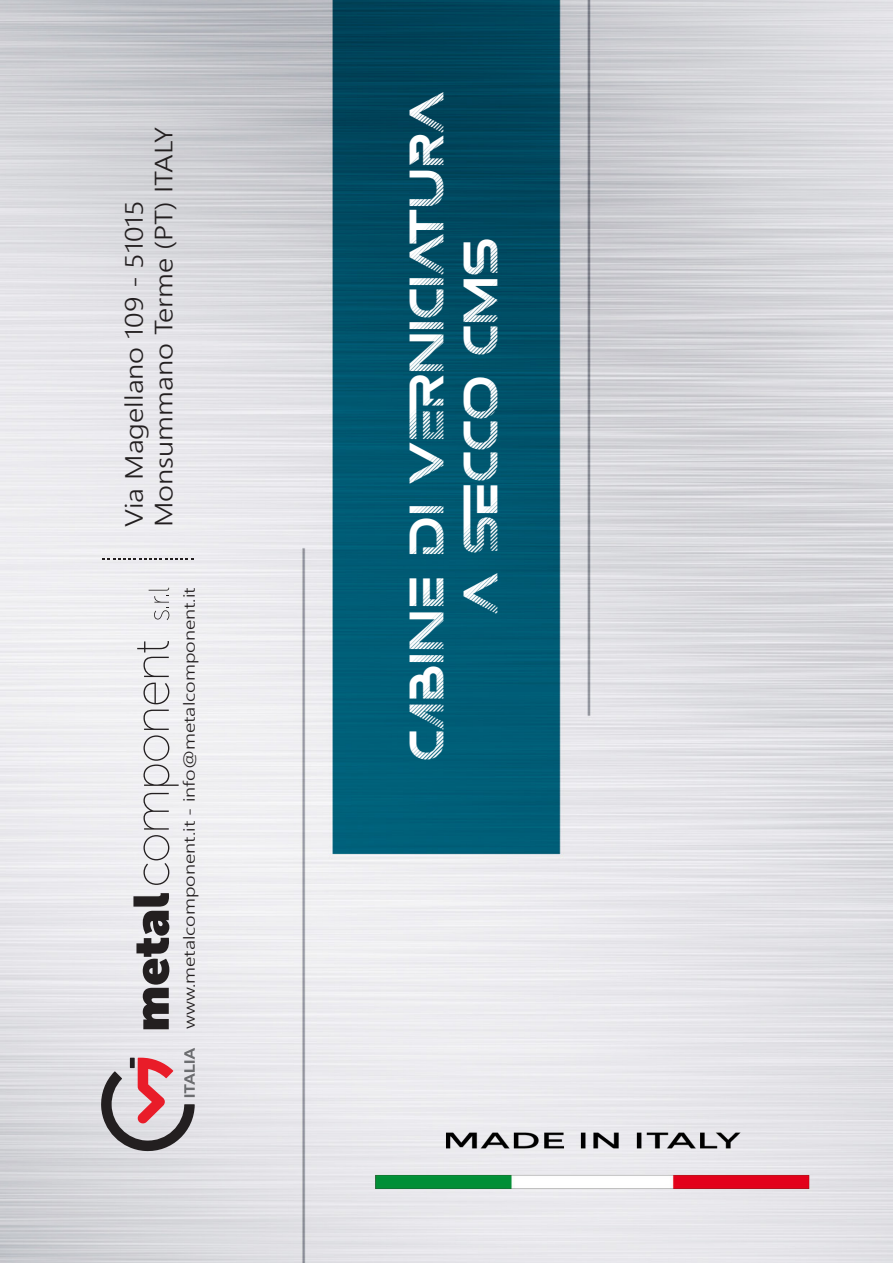
<style>
.page{position:relative;width:893px;height:1263px;background:#fff}
.page>*{position:absolute;margin:0;border:0;box-sizing:border-box;transform-origin:0 0}
.t1{font:36px "THESOLSTICE";color:#fff}
.t2{font:300 24.9px/29.8px "Nirmala UI";color:#231f20;scale:1.18 1}
.t3{font:300 15.9px "Nirmala UI";color:#231f20;scale:1.27 1}
</style>
<div class="page">
<img style="left:0;top:0;width:893px;height:1263px">
<svg style="left:143px;top:793px;width:26px;height:92px"></svg>
<svg style="left:143px;top:710px;width:36px;height:76px"></svg>
<svg style="left:143px;top:683px;width:26px;height:21px"></svg>
<svg style="left:137px;top:641px;width:32px;height:36px"></svg>
<svg style="left:133px;top:893px;width:36px;height:136px;background:#7d7a7d"></svg>
<svg style="left:100px;top:1048px;width:95px;height:105px;background:#bea6ab"></svg>
<svg style="left:149px;top:588px;width:20px;height:32px"></svg>
<svg style="left:102px;top:558px;width:92px;height:2px"></svg>
<img style="left:346px;top:1111px;width:493px;height:98px">
<p class="t2" style="left:118px;top:527px;width:341px;rotate:-90deg">Via Magellano 109 - 51015<br>Monsummano Terme (PT) ITALY</p>
<p class="t3" style="left:176px;top:1029px;width:349px;rotate:-90deg">www.metalcomponent.it - info@metalcomponent.it</p>
<p class="t1" style="left:410px;top:761px;width:671px;rotate:-90deg">CABINE DI VERNICIATURA</p>
<p class="t1" style="left:464px;top:614px;width:377px;rotate:-90deg">A SECCO CMS</p>
</div>
